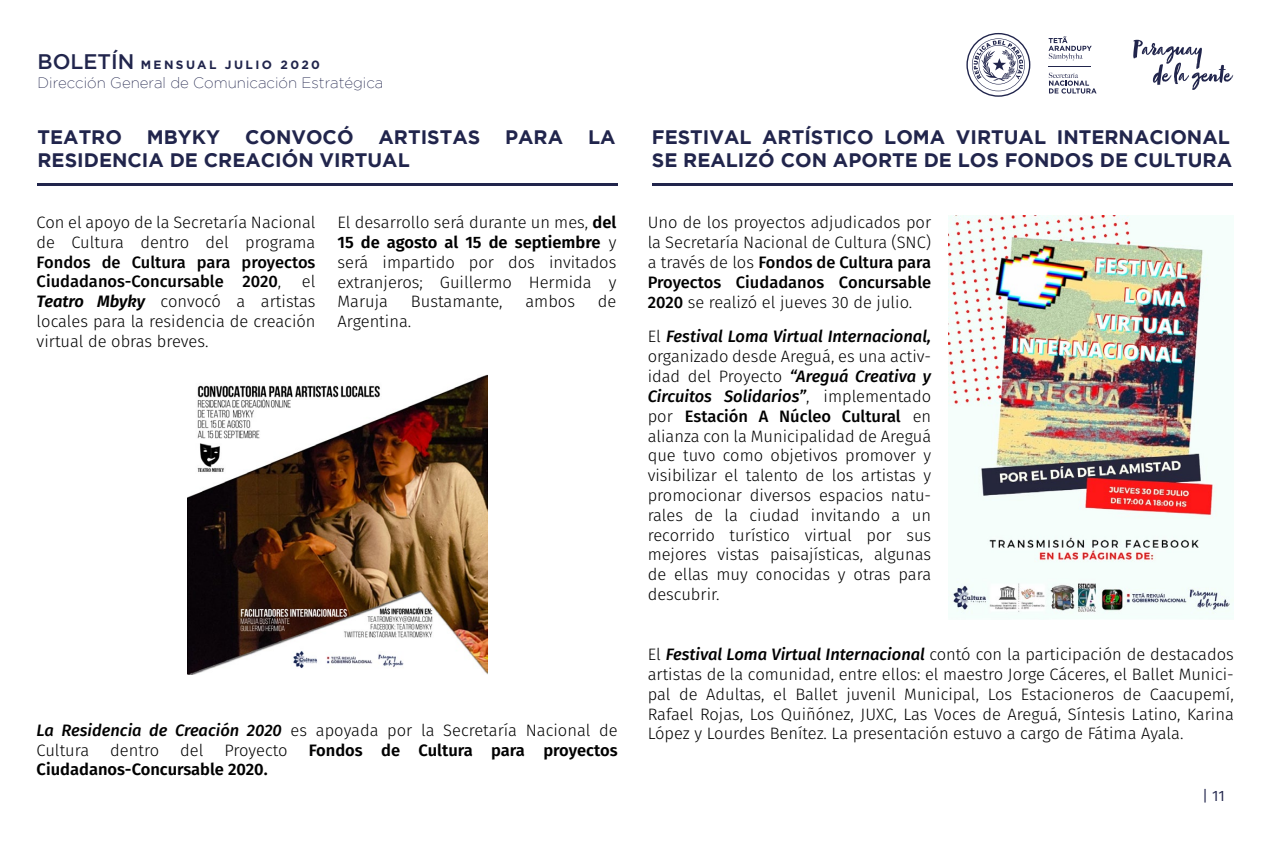
<style>
.page{position:relative;width:1276px;height:851px;background:#fff}
.page>*{position:absolute;margin:0;border:0;box-sizing:border-box;transform-origin:0 0}
.t1{font:700 19.5px/23.4px "Gotham";color:#21254c}
.t2{font:300 16.5px/19.8px "Fira Sans";color:#000;text-align:justify}
.t3{font:500 16.5px/19.8px "Fira Sans";color:#000}
.t4{font:600 16.5px "Fira Sans";color:#000}
.t5{font:italic 500 16.5px "Fira Sans";color:#000}
.t6{font:200 15px "Gotham";color:#21254c}
.t7{font:15px "Fira Sans";color:#21254c}
.t8{font:700 12px "Gotham";letter-spacing:.2em;color:#21254c}
.s1{font-weight:500;font-size:21px}
.s2{font-weight:300}
.s3{font-weight:600;font-style:italic}
.s4{font-weight:600}
.s5{font-weight:500}
.s6{font-weight:500;font-style:italic}
</style>
<div class="page">
<svg style="left:966px;top:33px;width:64px;height:64px"></svg>
<hr style="left:1048px;top:66px;width:42px;height:1px;background:#21254c">
<svg style="left:1048px;top:36px;width:43px;height:24px"></svg>
<svg style="left:1048px;top:73px;width:48px;height:21px"></svg>
<svg style="left:1133px;top:40px;width:100px;height:50px"></svg>
<hr style="left:38px;top:183px;width:580px;height:3px;background:#21254c">
<hr style="left:652px;top:183px;width:580px;height:3px;background:#21254c">
<img style="left:187px;top:374px;width:300px;height:300px">
<img style="left:948px;top:215px;width:285px;height:404px">
<p class="t8" style="left:38px;top:58px;width:284px"><span class="s1">BOLETÍN</span> MENSUAL JULIO 2020</p>
<p class="t6" style="left:38px;top:74px;width:347px">Dirección General de Comunicación Estratégica</p>
<p class="t1" style="left:38px;top:125px;width:86px">TEATRO</p>
<p class="t1" style="left:147px;top:125px;width:75px">MBYKY</p>
<p class="t1" style="left:245px;top:125px;width:110px">CONVOCÓ</p>
<p class="t1" style="left:378px;top:125px;width:103px">ARTISTAS</p>
<p class="t1" style="left:505px;top:125px;width:59px">PARA</p>
<p class="t1" style="left:588px;top:125px;width:29px">LA</p>
<p class="t1" style="left:38px;top:148px;width:374px">RESIDENCIA DE CREACIÓN VIRTUAL</p>
<p class="t2" style="left:37px;top:212px;width:280px">Con el apoyo de la Secretaría Nacional de Cultura dentro del programa</p>
<p class="t3" style="left:37px;top:251px;width:280px">Fondos de Cultura para proyectos<br>Ciudadanos-Concursable 2020<span class="s2">,</span></p>
<p class="t2" style="left:37px;top:271px;width:280px;text-indent:265px">el <span class="s3">Teatro Mbyky</span> convocó a artistas locales para la residencia de creación virtual de obras breves.</p>
<p class="t2" style="left:337px;top:212px;width:280px">El desarrollo será durante un mes, <span class="s4">del 15 de agosto al 15 de septiembre</span> y será impartido por dos invitados extranjeros; Guillermo Hermida y Maruja</p>
<p class="t2" style="left:411px;top:291px;width:93px">Bustamante,</p>
<p class="t2" style="left:525px;top:291px;width:51px">ambos</p>
<p class="t2" style="left:598px;top:291px;width:20px">de</p>
<p class="t2" style="left:337px;top:311px;width:75px">Argentina.</p>
<p class="t1" style="left:652px;top:125px;width:582px">FESTIVAL ARTÍSTICO LOMA VIRTUAL INTERNACIONAL<br>SE REALIZÓ CON APORTE DE LOS FONDOS DE CULTURA</p>
<p class="t2" style="left:647px;top:212px;width:285px">Uno de los proyectos adjudicados por la Secretaría Nacional de Cultura (SNC) a través de los <span class="s5">Fondos de Cultura para Proyectos Ciudadanos Concursable 2020</span> se realizó el jueves 30 de julio.</p>
<p class="t2" style="left:647px;top:326px;width:285px">El <span class="s6">Festival Loma Virtual Internacional, </span>organizado desde Areguá, es una activ&shy;idad del Proyecto <span class="s6">“Areguá Creativa y Circuitos Solidarios”</span>, implementado por <span class="s5">Estación A Núcleo Cultural</span> en alianza con la Municipalidad de Areguá que tuvo como objetivos promover y visibilizar el talento de los artistas y promocionar diversos espacios natu&shy;rales de la ciudad invitando a un recorrido turístico virtual por sus mejores vistas paisajísticas, algunas de ellas muy conocidas y otras para descubrir.</p>
<p class="t2" style="left:647px;top:644px;width:588px">El <span class="s6">Festival Loma Virtual Internacional</span> contó con la participación de destacados artistas de la comunidad, entre ellos: el maestro Jorge Cáceres, el Ballet Munici&shy;pal de Adultas, el Ballet juvenil Municipal, Los Estacioneros de Caacupemí, Rafael Rojas, Los Quiñónez, JUXC, Las Voces de Areguá, Síntesis Latino, Karina</p>
<p class="t5" style="left:37px;top:716px;width:247px">La Residencia de Creación 2020</p>
<p class="t2" style="left:647px;top:723px;width:537px">López y Lourdes Benítez. La presentación estuvo a cargo de Fátima Ayala.</p>
<p class="t2" style="left:291px;top:720px;width:328px">es apoyada por la Secretaría Nacional de</p>
<p class="t2" style="left:37px;top:739px;width:54px">Cultura</p>
<p class="t2" style="left:110px;top:739px;width:50px">dentro</p>
<p class="t2" style="left:180px;top:739px;width:25px">del</p>
<p class="t2" style="left:224px;top:739px;width:65px">Proyecto</p>
<p class="t4" style="left:309px;top:736px;width:310px">Fondos de Cultura para proyectos</p>
<p class="t4" style="left:37px;top:756px;width:233px">Ciudadanos-Concursable 2020.</p>
<p class="t7" style="left:1202px;top:784px;width:24px">| 11</p>
</div>
